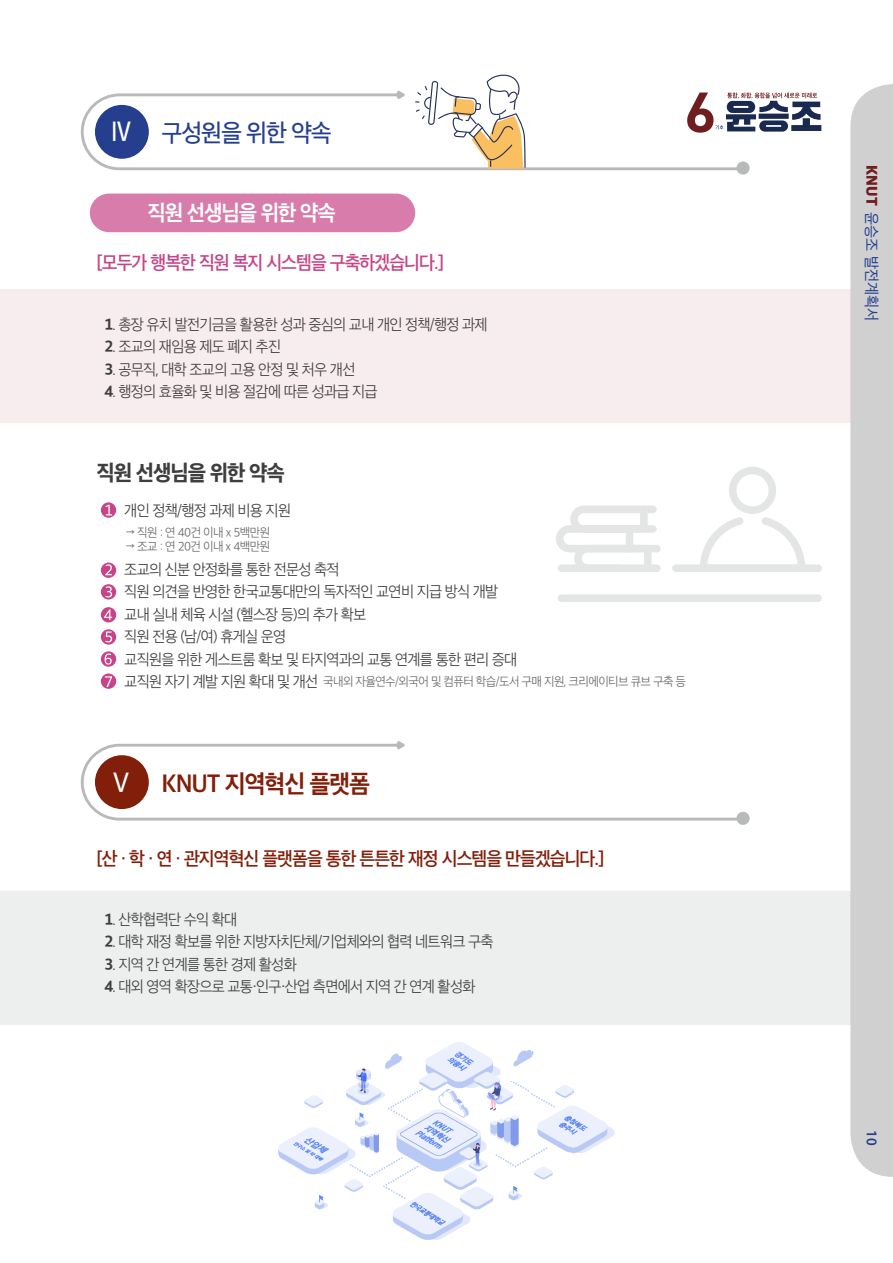
<style>
.page{position:relative;width:893px;height:1263px;background:#fff}
.page>*{position:absolute;margin:0;border:0;box-sizing:border-box;transform-origin:0 0}
.t1{font:24px "SD Gothic Neoa Uni g Bd";letter-spacing:-.05em;color:#821f0a;scale:.95 1}
.t2{font:24px "SD Gothic Neoa Uni e Md";letter-spacing:-.05em;color:#253f8e;scale:.95 1}
.t3{font:21px "SD Gothic Neoa Uni h Eb";letter-spacing:-.05em;color:#3e3e3f;scale:.95 1}
.t4{font:21px "SD Gothic Neoa Uni g Bd";letter-spacing:-.05em;color:#fff;scale:.95 1}
.t5{font:18px "SD Gothic Neoa Uni f Sb";letter-spacing:-.05em;color:#821f0a;scale:.95 1}
.t6{font:18px "SD Gothic Neoa Uni f Sb";letter-spacing:-.05em;color:#c64487;scale:.95 1}
.t7{font:15px/22.5px "SD Gothic Neoa Uni c Lt";letter-spacing:-.05em;color:#3e3e3f;scale:.95 1}
.t8{font:15px "SD Gothic Neoa Uni d Rg";color:#253f8e;scale:.95 1}
.t9{font:600 15px "Myriad Pro";color:#253f8e;scale:.95 1}
.t10{font:12px "SD Gothic Neoa Uni c Lt";letter-spacing:-.05em;color:#69696c;scale:.95 1}
.s1{font-size:27px;color:#fff}
.s2{font-family:"SD Gothic Neoa Uni h Eb"}
.s3{font-family:"SD Gothic Neoa Uni e Md";font-size:27px;color:#fff}
.s4{font-family:"SD Gt Neoc Uni c Rg"}
.s5{font-family:"SD Gothic Neoa Uni i Hv";color:#701d1f}
</style>
<div class="page">
<div style="left:90px;top:194px;width:325px;height:38px;background:#d77cab;border-radius:19px"></div>
<div style="left:850px;top:84px;width:43px;height:1093px;background:#cfd0cf"></div>
<div style="left:0;top:289px;width:850px;height:134px;background:#f8edee"></div>
<div style="left:0;top:891px;width:850px;height:134px;background:#edeeee"></div>
<svg style="left:81px;top:741px;width:669px;height:84px"></svg>
<div style="left:95px;top:755px;width:54px;height:54px;background:#821f0a;border-radius:50%"></div>
<div style="left:672px;top:564px;width:150px;height:8px;background:#e4e5e5;border-radius:4px"></div>
<div style="left:558px;top:594px;width:264px;height:8px;background:#e4e5e5;border-radius:4px"></div>
<svg style="left:700px;top:467px;width:105px;height:97px"></svg>
<svg style="left:556px;top:506px;width:105px;height:66px"></svg>
<div style="left:640px;top:506px;width:8px;height:27px;background:#e4e5e5;border-radius:4px"></div>
<svg style="left:101px;top:673px;width:15px;height:16px"></svg>
<svg style="left:105px;top:676px;width:7px;height:11px"></svg>
<svg style="left:101px;top:651px;width:15px;height:16px"></svg>
<svg style="left:105px;top:653px;width:7px;height:12px"></svg>
<svg style="left:101px;top:629px;width:15px;height:16px"></svg>
<svg style="left:105px;top:631px;width:7px;height:11px"></svg>
<div style="left:101px;top:607px;width:15px;height:15px;background:#c64487;border-radius:50%"></div>
<svg style="left:104px;top:609px;width:8px;height:11px"></svg>
<div style="left:101px;top:584px;width:15px;height:15px;background:#c64487;border-radius:50%"></div>
<svg style="left:105px;top:586px;width:7px;height:11px"></svg>
<svg style="left:101px;top:563px;width:15px;height:15px"></svg>
<svg style="left:105px;top:564px;width:7px;height:11px"></svg>
<svg style="left:101px;top:502px;width:15px;height:16px"></svg>
<svg style="left:106px;top:505px;width:6px;height:10px"></svg>
<img style="left:278px;top:1082px;width:252px;height:158px">
<img style="left:530px;top:1051px;width:42px;height:129px">
<img style="left:572px;top:1088px;width:42px;height:66px">
<img style="left:356px;top:1042px;width:175px;height:40px">
<svg style="left:81px;top:90px;width:669px;height:85px"></svg>
<div style="left:95px;top:105px;width:54px;height:54px;background:#253f8e;border-radius:50%"></div>
<svg style="left:415px;top:74px;width:111px;height:95px"></svg>
<svg style="left:687px;top:93px;width:134px;height:40px"></svg>
<h1 class="t2" style="left:110px;top:121px;width:236px"><span class="s1">Ⅳ</span> 구성원을 위한 약속</h1>
<h2 class="t4" style="left:147px;top:202px;width:200px">직원 선생님을 위한 약속</h2>
<p class="t6" style="left:96px;top:254px;width:367px">[모두가 행복한 직원 복지 시스템을 구축하겠습니다.]</p>
<p class="t7" style="left:105px;top:313px;width:405px"><span class="s2">1</span>. 총장 유치 발전기금을 활용한 성과 중심의 교내 개인 정책/행정 과제</p>
<p class="t7" style="left:105px;top:335px;width:187px"><span class="s2">2</span>. 조교의 재임용 제도 폐지 추진</p>
<p class="t7" style="left:105px;top:358px;width:266px"><span class="s2">3</span>. 공무직, 대학 조교의 고용 안정 및 처우 개선</p>
<p class="t7" style="left:105px;top:380px;width:289px"><span class="s2">4</span>. 행정의 효율화 및 비용 절감에 따른 성과급 지급</p>
<h2 class="t3" style="left:96px;top:462px;width:200px">직원 선생님을 위한 약속</h2>
<p class="t7" style="left:124px;top:499px;width:177px">개인 정책/행정 과제 비용 지원</p>
<p class="t10" style="left:127px;top:527px;width:153px">→ 직원 : 연 40건 이내 x 5백만원</p>
<p class="t10" style="left:127px;top:540px;width:153px">→ 조교 : 연 20건 이내 x 4백만원</p>
<p class="t7" style="left:124px;top:558px;width:415px">조교의 신분 안정화를 통한 전문성 축적<br>직원 의견을 반영한 한국교통대만의 독자적인 교연비 지급 방식 개발 교내 실내 체육 시설 (헬스장 등)의 추가 확보<br>직원 전용 (남/여) 휴게실 운영<br>교직원을 위한 게스트룸 확보 및 타지역과의 교통 연계를 통한 편리 증대 교직원 자기 계발 지원 확대 및 개선</p>
<p class="t10" style="left:323px;top:675px;width:384px">국내외 자율연수/외국어 및 컴퓨터 학습/도서 구매 지원, 크리에이티브 큐브 구축 등</p>
<h1 class="t1" style="left:110px;top:771px;width:276px"><span class="s3">Ⅴ</span> KNUT 지역혁신 플랫폼</h1>
<p class="t5" style="left:96px;top:850px;width:536px">[산 · 학 · 연 · 관지역혁신 플랫폼을 통한 튼튼한 재정 시스템을 만들겠습니다.]</p>
<p class="t7" style="left:105px;top:908px;width:141px"><span class="s2">1</span>. 산학협력단 수익 확대</p>
<p class="t7" style="left:105px;top:931px;width:411px"><span class="s2">2</span>. 대학 재정 확보를 위한 지방자치단체/기업체와의 협력 네트워크 구축</p>
<p class="t7" style="left:105px;top:953px;width:204px"><span class="s2">3</span>. 지역 간 연계를 통한 경제 활성화</p>
<p class="t7" style="left:105px;top:976px;width:392px"><span class="s2">4</span>. 대외 영역 확장으로 교통<span class="s4">·</span>인구<span class="s4">·</span>산업 측면에서 지역 간 연계 활성화</p>
<p class="t8" style="left:879px;top:165px;width:166px;rotate:90deg"><span class="s5">KNUT</span> 윤승조 발전계획서</p>
<p class="t9" style="left:881px;top:1130px;width:18px;rotate:90deg">10</p>
</div>
